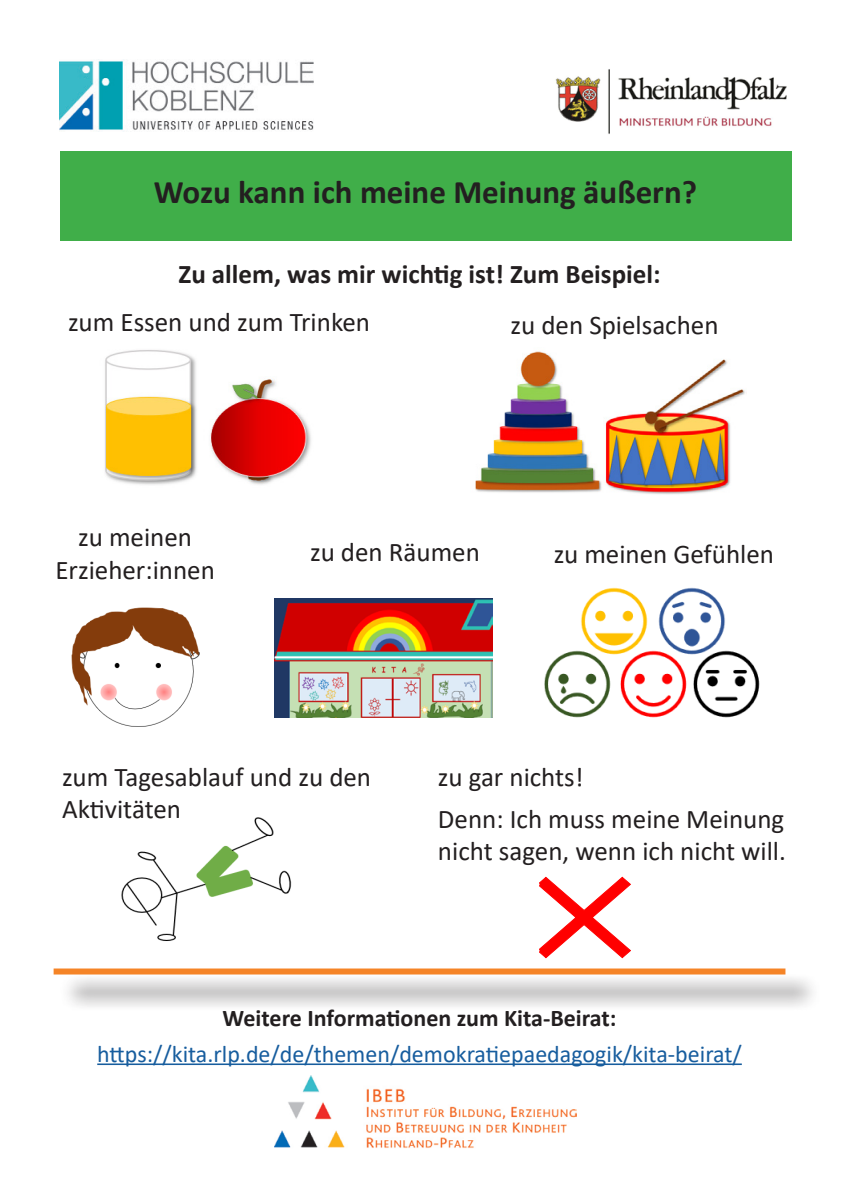
<style>
.page{position:relative;width:851px;height:1191px;background:#fff}
.page>*{position:absolute;margin:0;border:0;box-sizing:border-box;transform-origin:0 0}
.t1{font:700 33px "Calibri";color:#231f20}
.t2{font:27px/32.4px "Calibri";color:#231f20}
.t3{font:700 27px "Calibri";color:#231f20}
.t4{font:24px "Calibri";color:#175d9e}
.t5{font:700 24px "Calibri";color:#231f20}
</style>
<div class="page">
<hr style="left:97px;top:1063px;width:644px;height:2px;background:#175d9e">
<div style="left:60px;top:151px;width:731px;height:90px;background:#40ae49"></div>
<div style="left:59px;top:973px;width:763px;height:39px;background:#231f20;opacity:.75"></div>
<div style="left:54px;top:968px;width:731px;height:6px;background:#f58427"></div>
<img style="left:60px;top:61px;width:254px;height:69px">
<img style="left:555px;top:69px;width:232px;height:65px">
<img style="left:275px;top:1075px;width:301px;height:73px">
<img style="left:105px;top:350px;width:206px;height:135px">
<img style="left:475px;top:351px;width:271px;height:143px">
<img style="left:71px;top:607px;width:129px;height:120px">
<img style="left:274px;top:598px;width:218px;height:119px">
<svg style="left:539px;top:876px;width:91px;height:82px"></svg>
<img style="left:544px;top:587px;width:216px;height:130px">
<img style="left:121px;top:817px;width:171px;height:124px">
<p class="t1" style="left:154px;top:168px;width:544px">Wozu kann ich meine Meinung äußern?</p>
<p class="t3" style="left:178px;top:255px;width:483px">Zu allem, was mir wichtig ist! Zum Beispiel:</p>
<p class="t2" style="left:68px;top:305px;width:303px">zum Essen und zum Trinken</p>
<p class="t2" style="left:510px;top:308px;width:209px">zu den Spielsachen</p>
<p class="t2" style="left:78px;top:520px;width:115px">zu meinen</p>
<p class="t2" style="left:55px;top:553px;width:161px">Erzieher:innen</p>
<p class="t2" style="left:310px;top:535px;width:171px">zu den Räumen</p>
<p class="t2" style="left:553px;top:537px;width:222px">zu meinen Gefühlen</p>
<p class="t2" style="left:62px;top:760px;width:310px">zum Tagesablauf und zu den<br>Aktivitäten</p>
<p class="t2" style="left:438px;top:760px;width:147px">zu gar nichts!</p>
<p class="t2" style="left:438px;top:802px;width:349px">Denn: Ich muss meine Meinung nicht sagen, wenn ich nicht will.</p>
<p class="t5" style="left:223px;top:1000px;width:395px">Weitere Informationen zum Kita-Beirat:</p>
<p class="t4" style="left:97px;top:1037px;width:646px">https://kita.rlp.de/de/themen/demokratiepaedagogik/kita-beirat/</p>
</div>
